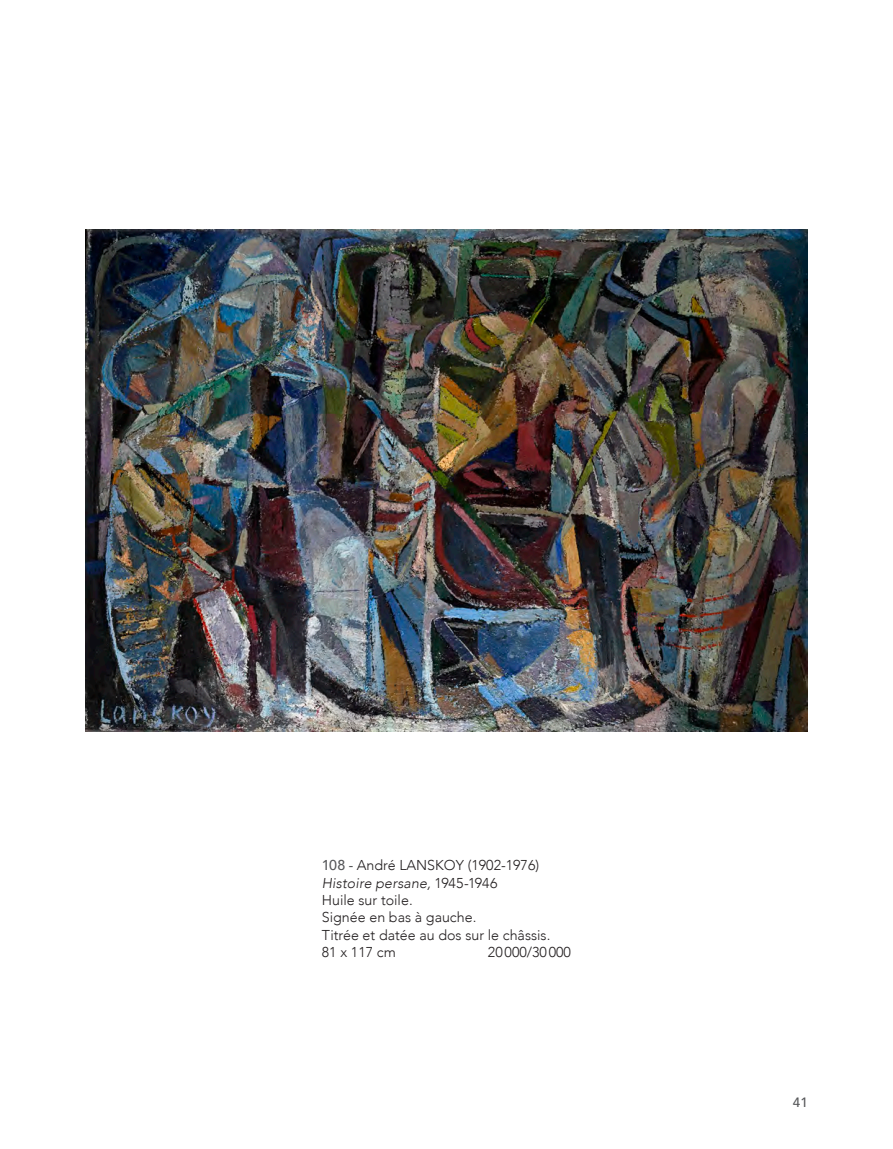
<style>
.page{position:relative;width:893px;height:1149px;background:#fff}
.page>*{position:absolute;margin:0;border:0;box-sizing:border-box;transform-origin:0 0}
.t1{font:300 14.25px "Avenir";color:#231f20}
.t2{font:italic 300 14.25px "Avenir";letter-spacing:.01em;color:#231f20}
.t3{font:500 13.5px "Avenir";color:#57585a}
.s1{font-weight:500;color:#57585a}
.s2{font-style:normal}
</style>
<div class="page">
<img style="left:85px;top:230px;width:723px;height:501px">
<p class="t1" style="left:322px;top:856px;width:219px"><span class="s1">108 -</span> André LANSKOY (1902-1976)</p>
<p class="t2" style="left:322px;top:874px;width:177px">Histoire persane, <span class="s2">1945-1946</span></p>
<p class="t1" style="left:322px;top:891px;width:92px">Huile sur toile.</p>
<p class="t1" style="left:322px;top:908px;width:156px">Signée en bas à gauche.</p>
<p class="t1" style="left:322px;top:925px;width:230px">Titrée et datée au dos sur le châssis.</p>
<p class="t1" style="left:322px;top:943px;width:76px">81 x 117 cm</p>
<p class="t1" style="left:488px;top:943px;width:84px">20000/30000</p>
<p class="t3" style="left:793px;top:1090px;width:17px">41</p>
</div>
